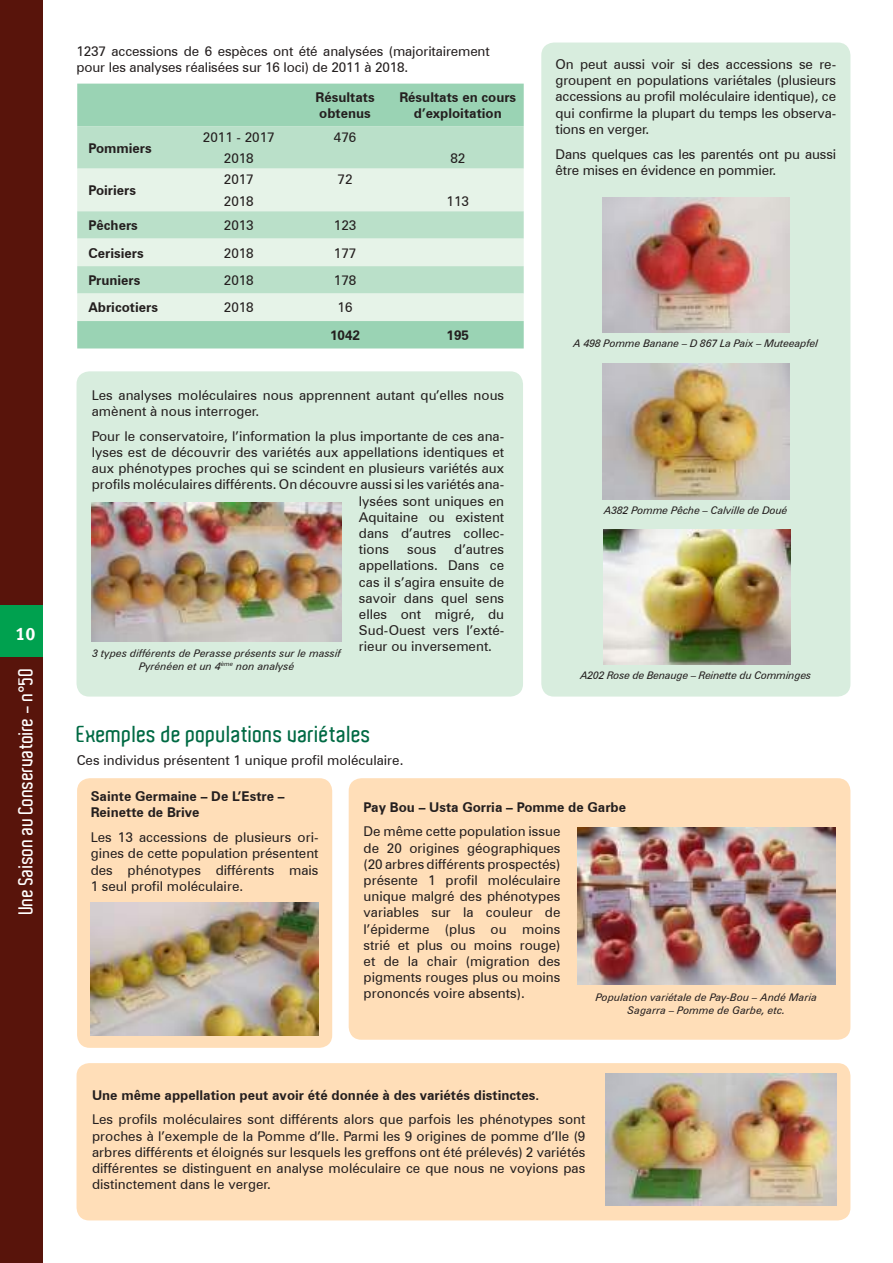
<style>
.page{position:relative;width:893px;height:1263px;background:#fff}
.page>*{position:absolute;margin:0;border:0;box-sizing:border-box;transform-origin:0 0}
.t1{font:600 22.5px "Aldo";letter-spacing:.01em;color:#006a44}
.t2{font:600 19.5px "Aldo";color:#fff}
.t3{font:18px "Meta Bold CELF Roman";color:#fff}
.t4{font:13.5px/16.2px "Zurich BT";color:#241f1f;text-align:justify}
.t5{font:700 13.5px/16.2px "Zurich BT";color:#241f1f}
.t6{font:italic 10.5px/12.6px "Zurich BT";color:#241f1f;text-align:center}
.t7{font:italic 10.5px "Zurich BT";letter-spacing:-.02em;color:#241f1f}
</style>
<div class="page">
<div style="left:77px;top:778px;width:255px;height:270px;background:#ffdeb8;border-radius:13px"></div>
<div style="left:349px;top:778px;width:501px;height:262px;background:#ffdeb8;border-radius:13px"></div>
<div style="left:77px;top:371px;width:446px;height:325px;background:#d8edde;border-radius:13px"></div>
<div style="left:541px;top:43px;width:309px;height:653px;background:#d8edde;border-radius:13px"></div>
<div style="left:0;top:0;width:43px;height:1263px;background:#58140b"></div>
<div style="left:0;top:606px;width:43px;height:51px;background:#00a14f"></div>
<div style="left:77px;top:84px;width:447px;height:264px;background:#9ad3b4"></div>
<div style="left:77px;top:126px;width:447px;height:43px;background:#bae0c9"></div>
<svg style="left:77px;top:169px;width:447px;height:152px;background:#d6ecdd"></svg>
<img style="left:92px;top:502px;width:250px;height:139px">
<img style="left:602px;top:197px;width:187px;height:136px">
<img style="left:602px;top:364px;width:187px;height:135px">
<img style="left:603px;top:529px;width:187px;height:135px">
<img style="left:91px;top:902px;width:227px;height:134px">
<div style="left:77px;top:1063px;width:773px;height:157px;background:#ffdeb8;border-radius:13px"></div>
<img style="left:606px;top:1073px;width:231px;height:132px">
<img style="left:577px;top:828px;width:259px;height:157px">
<h3 class="t3" style="left:15px;top:623px;width:22px">10</h3>
<h2 class="t2" style="left:15px;top:914px;width:248px;rotate:-90deg">Une Saison au Conservatoire - n°50</h2>
<p class="t4" style="left:77px;top:43px;width:415px">1237 accessions de 6 espèces ont été analysées (majoritairement pour les analyses réalisées sur 16 loci) de 2011 à 2018.</p>
<p class="t5" style="left:88px;top:140px;width:65px">Pommiers</p>
<p class="t5" style="left:88px;top:182px;width:49px">Poiriers</p>
<p class="t5" style="left:315px;top:89px;width:61px">Résultats obtenus</p>
<p class="t5" style="left:399px;top:89px;width:118px;text-align:center">Résultats en cours d’exploitation</p>
<p class="t4" style="left:203px;top:129px;width:73px">2011 - 2017</p>
<p class="t4" style="left:334px;top:129px;width:24px">476</p>
<p class="t4" style="left:224px;top:150px;width:31px">2018</p>
<p class="t4" style="left:450px;top:150px;width:16px">82</p>
<p class="t4" style="left:224px;top:171px;width:31px">2017</p>
<p class="t4" style="left:338px;top:171px;width:16px">72</p>
<p class="t4" style="left:224px;top:193px;width:31px">2018</p>
<p class="t4" style="left:447px;top:193px;width:24px">113</p>
<p class="t5" style="left:88px;top:217px;width:51px">Pêchers</p>
<p class="t4" style="left:224px;top:217px;width:31px">2013</p>
<p class="t4" style="left:334px;top:217px;width:24px">123</p>
<p class="t5" style="left:88px;top:244px;width:57px">Cerisiers</p>
<p class="t4" style="left:224px;top:244px;width:31px">2018</p>
<p class="t4" style="left:334px;top:244px;width:24px">177</p>
<p class="t5" style="left:88px;top:272px;width:54px">Pruniers</p>
<p class="t4" style="left:224px;top:272px;width:31px">2018</p>
<p class="t4" style="left:334px;top:272px;width:24px">178</p>
<p class="t5" style="left:88px;top:299px;width:71px">Abricotiers</p>
<p class="t4" style="left:224px;top:299px;width:31px">2018</p>
<p class="t4" style="left:338px;top:299px;width:16px">16</p>
<p class="t5" style="left:330px;top:327px;width:31px">1042</p>
<p class="t5" style="left:447px;top:327px;width:24px">195</p>
<p class="t4" style="left:92px;top:387px;width:414px">Les analyses moléculaires nous apprennent autant qu’elles nous amènent à nous interroger.</p>
<p class="t4" style="left:92px;top:428px;width:414px">Pour le conservatoire, l’information la plus importante de ces ana-</p>
<p class="t4" style="left:92px;top:444px;width:414px">lyses est de découvrir des variétés aux appellations identiques et</p>
<p class="t4" style="left:92px;top:460px;width:414px">aux phénotypes proches qui se scindent en plusieurs variétés aux</p>
<p class="t4" style="left:92px;top:476px;width:414px">profils moléculaires différents. On découvre aussi si les variétés ana-</p>
<p class="t4" style="left:359px;top:492px;width:147px">lysées sont uniques en</p>
<p class="t4" style="left:359px;top:509px;width:147px">Aquitaine ou existent</p>
<p class="t4" style="left:359px;top:525px;width:147px">dans d’autres collec-</p>
<p class="t4" style="left:359px;top:541px;width:32px">tions</p>
<p class="t4" style="left:407px;top:541px;width:31px">sous</p>
<p class="t4" style="left:359px;top:541px;width:147px;text-indent:95px">d’autres appellations. Dans ce cas il s’agira ensuite de savoir dans quel sens elles ont migré, du Sud-Ouest vers l’exté&shy;rieur ou inversement.</p>
<p class="t6" style="left:92px;top:647px;width:250px">3 types différents de Perasse présents sur le massif<br>Pyrénéen et un 4<sup>ème</sup> non analysé</p>
<h1 class="t1" style="left:77px;top:721px;width:296px">Exemples de populations variétales</h1>
<p class="t4" style="left:556px;top:56px;width:282px">On peut aussi voir si des accessions se re&shy;groupent en populations variétales (plusieurs accessions au profil moléculaire identique), ce qui confirme la plupart du temps les observa&shy;tions en verger.</p>
<p class="t4" style="left:556px;top:146px;width:282px">Dans quelques cas les parentés ont pu aussi être mises en évidence en pommier.</p>
<p class="t6" style="left:573px;top:337px;width:246px">A 498 Pomme Banane – D 867 La Paix – Muteeapfel</p>
<p class="t6" style="left:604px;top:504px;width:185px">A382 Pomme Pêche – Calville de Doué</p>
<p class="t7" style="left:580px;top:669px;width:233px">A202 Rose de Benauge – Reinette du Comminges</p>
<p class="t4" style="left:77px;top:752px;width:328px">Ces individus présentent 1 unique profil moléculaire.</p>
<p class="t5" style="left:91px;top:788px;width:195px">Sainte Germaine – De L’Estre –<br>Reinette de Brive</p>
<p class="t4" style="left:91px;top:829px;width:229px">Les 13 accessions de plusieurs ori&shy;gines de cette population présentent des phénotypes différents mais 1 seul profil moléculaire.</p>
<p class="t5" style="left:364px;top:799px;width:264px">Pay Bou – Usta Gorria – Pomme de Garbe</p>
<p class="t4" style="left:364px;top:823px;width:198px">De même cette population issue de 20 origines géographiques (20 arbres différents prospectés) présente 1 profil moléculaire unique malgré des phénotypes variables sur la couleur de l’épiderme (plus ou moins strié et plus ou moins rouge) et de la chair (migration des pigments rouges plus ou moins prononcés voire absents).</p>
<p class="t6" style="left:596px;top:991px;width:223px">Population variétale de Pay-Bou – Andé Maria<br>Sagarra – Pomme de Garbe, etc.</p>
<p class="t5" style="left:92px;top:1087px;width:449px">Une même appellation peut avoir été donnée à des variétés distinctes.</p>
<p class="t4" style="left:92px;top:1111px;width:495px">Les profils moléculaires sont différents alors que parfois les phénotypes sont proches à l’exemple de la Pomme d’Ile. Parmi les 9 origines de pomme d’Ile (9 arbres différents et éloignés sur lesquels les greffons ont été prélevés) 2 variétés différentes se distinguent en analyse moléculaire ce que nous ne voyions pas distinctement dans le verger.</p>
</div>
